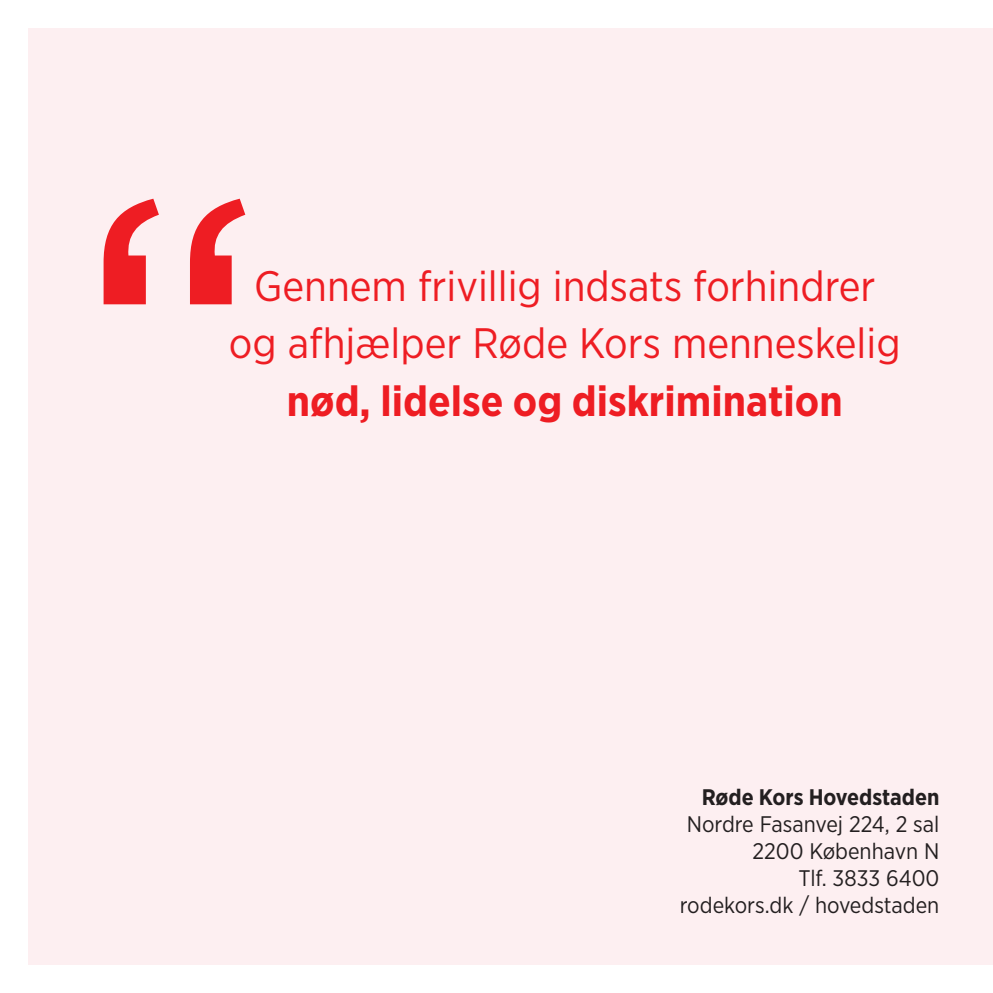
<style>
.page{position:relative;width:993px;height:993px;background:#fff}
.page>*{position:absolute;margin:0;border:0;box-sizing:border-box;transform-origin:0 0}
.t1{font:469px "Gotham Narrow";color:#ee1d23}
.t2{font:42.5px/57.5px "Gotham Narrow";color:#ee1d23;text-align:center}
.t3{font:700 42.5px "Gotham Narrow";color:#ee1d23}
.t4{font:22.5px/27px "Gotham Narrow";color:#231f20;text-align:right}
.t5{font:700 22.5px "Gotham Narrow";color:#231f20}
</style>
<div class="page">
<div style="left:28px;top:28px;width:964px;height:936px;background:#fdeff1"></div>
<h1 class="t1" style="left:74px;top:73px;width:192px">“</h1>
<h2 class="t2" style="left:229px;top:256px;width:673px">Gennem frivillig indsats forhindrer og afhjælper Røde Kors menneskelig</h2>
<h2 class="t3" style="left:287px;top:373px;width:557px">nød, lidelse og diskrimination</h2>
<p class="t5" style="left:701px;top:782px;width:239px">Røde Kors Hovedstaden</p>
<p class="t4" style="left:679px;top:810px;width:261px">Nordre Fasanvej 224, 2 sal<br>2200 København N<br>Tlf. 3833 6400 rodekors.dk / hovedstaden</p>
</div>
